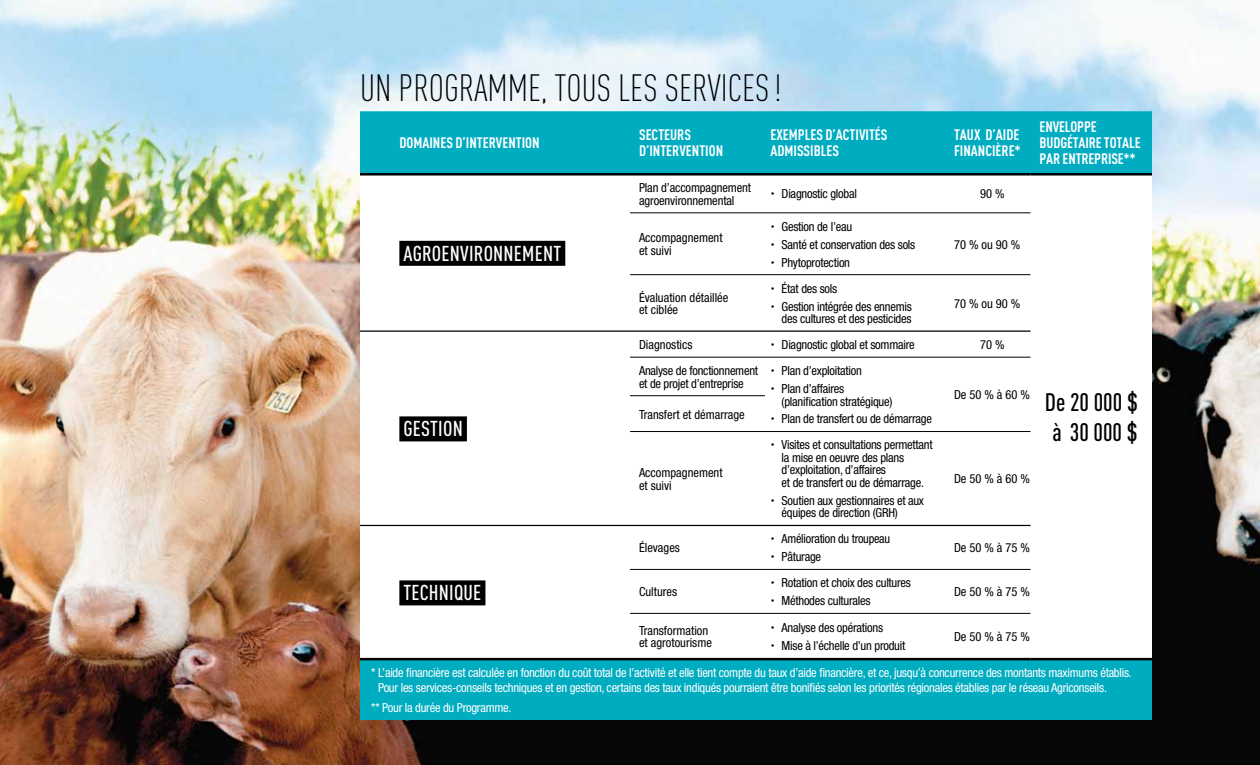
<style>
.page{position:relative;width:1260px;height:765px;background:#fff}
.page>*{position:absolute;margin:0;border:0;box-sizing:border-box;transform-origin:0 0}
.t1{font:300 condensed 37.5px "DINOT";color:#000}
.t2{font:500 condensed 25px/30px "DINOT";color:#000;text-align:center}
.t3{font:500 condensed 21.25px "DINOT";letter-spacing:.01em;color:#fff}
.t4{font:700 condensed 15px/16.2px "DINOT";color:#fff}
.t5{font:condensed 12.5px/17.9px "Helvetica Neue";letter-spacing:-.02em;color:#000}
.t6{font:condensed 12.5px/15px "Helvetica Neue";letter-spacing:-.02em;color:#fff}
.t7{font:condensed 12.5px/12.5px "Helvetica Neue";color:#000}
</style>
<div class="page">
<img style="left:0;top:0;width:1260px;height:765px">
<img style="left:340px;top:4px;width:880px;height:733px">
<h1 class="t1" style="left:360px;top:66px;width:423px">UN PROGRAMME, TOUS LES SERVICES!</h1>
<p class="t4" style="left:399px;top:134px;width:142px">DOMAINES D’INTERVENTION</p>
<p class="t4" style="left:639px;top:126px;width:86px">SECTEURS<br>D’INTERVENTION</p>
<p class="t4" style="left:770px;top:126px;width:119px">EXEMPLES D’ACTIVITÉS<br>ADMISSIBLES</p>
<p class="t4" style="left:954px;top:126px;width:68px">TAUX D’AIDE<br>FINANCIÈRE*</p>
<p class="t4" style="left:1040px;top:118px;width:103px">ENVELOPPE<br>BUDGÉTAIRE TOTALE<br>PAR ENTREPRISE**</p>
<h3 class="t3" style="left:403px;top:241px;width:159px">AGROENVIRONNEMENT</h3>
<h3 class="t3" style="left:403px;top:416px;width:61px">GESTION</h3>
<p class="t5" style="left:639px;top:181px;width:114px;line-height:12.5px">Plan d’accompagnement agroenvironnemental</p>
<p class="t5" style="left:782px;top:185px;width:77px">Diagnostic global</p>
<p class="t5" style="left:980px;top:185px;width:26px">90 %</p>
<p class="t7" style="left:639px;top:232px;width:85px">Accompagnement et suivi</p>
<p class="t5" style="left:782px;top:217px;width:135px">Gestion de l’eau<br>Santé et conservation des sols<br>Phytoprotection</p>
<p class="t7" style="left:639px;top:291px;width:91px">Évaluation détaillée et ciblée</p>
<p class="t5" style="left:782px;top:279px;width:132px">État des sols<br>Gestion intégrée des ennemis</p>
<p class="t5" style="left:782px;top:310px;width:131px">des cultures et des pesticides</p>
<p class="t5" style="left:954px;top:235px;width:68px">70 % ou 90 %</p>
<p class="t5" style="left:954px;top:294px;width:68px">70 % ou 90 %</p>
<p class="t7" style="left:639px;top:338px;width:55px">Diagnostics</p>
<p class="t5" style="left:782px;top:336px;width:135px">Diagnostic global et sommaire</p>
<p class="t5" style="left:980px;top:336px;width:26px">70 %</p>
<p class="t5" style="left:639px;top:364px;width:121px;line-height:12.5px">Analyse de fonctionnement et de projet d’entreprise</p>
<p class="t5" style="left:782px;top:362px;width:82px">Plan d’exploitation<br>Plan d’affaires</p>
<p class="t5" style="left:782px;top:392px;width:152px">(planification stratégique)<br>Plan de transfert ou de démarrage</p>
<p class="t5" style="left:954px;top:386px;width:78px">De 50 % à 60 %</p>
<p class="t7" style="left:639px;top:408px;width:107px">Transfert et démarrage</p>
<p class="t7" style="left:639px;top:466px;width:85px">Accompagnement et suivi</p>
<p class="t5" style="left:782px;top:439px;width:152px;line-height:12.5px">Visites et consultations permettant la mise en oeuvre des plans d’exploitation, d’affaires<br>et de transfert ou de démarrage.</p>
<p class="t5" style="left:782px;top:494px;width:144px;line-height:12.5px">Soutien aux gestionnaires et aux équipes de direction (GRH)</p>
<p class="t5" style="left:954px;top:470px;width:78px">De 50 % à 60 %</p>
<h2 class="t2" style="left:1045px;top:387px;width:95px">De 20 000 $ à 30 000 $</h2>
<p class="t7" style="left:639px;top:542px;width:43px">Élevages</p>
<p class="t5" style="left:782px;top:530px;width:110px">Amélioration du troupeau<br>Pâturage</p>
<p class="t5" style="left:954px;top:539px;width:78px">De 50 % à 75 %</p>
<p class="t7" style="left:639px;top:586px;width:40px">Cultures</p>
<p class="t5" style="left:782px;top:574px;width:131px">Rotation et choix des cultures<br>Méthodes culturales</p>
<p class="t5" style="left:954px;top:583px;width:78px">De 50 % à 75 %</p>
<p class="t7" style="left:639px;top:624px;width:74px">Transformation et agrotourisme</p>
<p class="t5" style="left:782px;top:619px;width:125px">Analyse des opérations<br>Mise à l’échelle d’un produit</p>
<p class="t5" style="left:954px;top:628px;width:78px">De 50 % à 75 %</p>
<p class="t6" style="left:378px;top:665px;width:755px;text-indent:-7px">* L’aide financière est calculée en fonction du coût total de l’activité et elle tient compte du taux d’aide financière, et ce, jusqu’à concurrence des montants maximums établis.<br>Pour les services-conseils techniques et en gestion, certains des taux indiqués pourraient être bonifiés selon les priorités régionales établies par le réseau Agriconseils.</p>
<p class="t6" style="left:371px;top:700px;width:142px">** Pour la durée du Programme.</p>
<h3 class="t3" style="left:403px;top:580px;width:79px">TECHNIQUE</h3>
</div>
